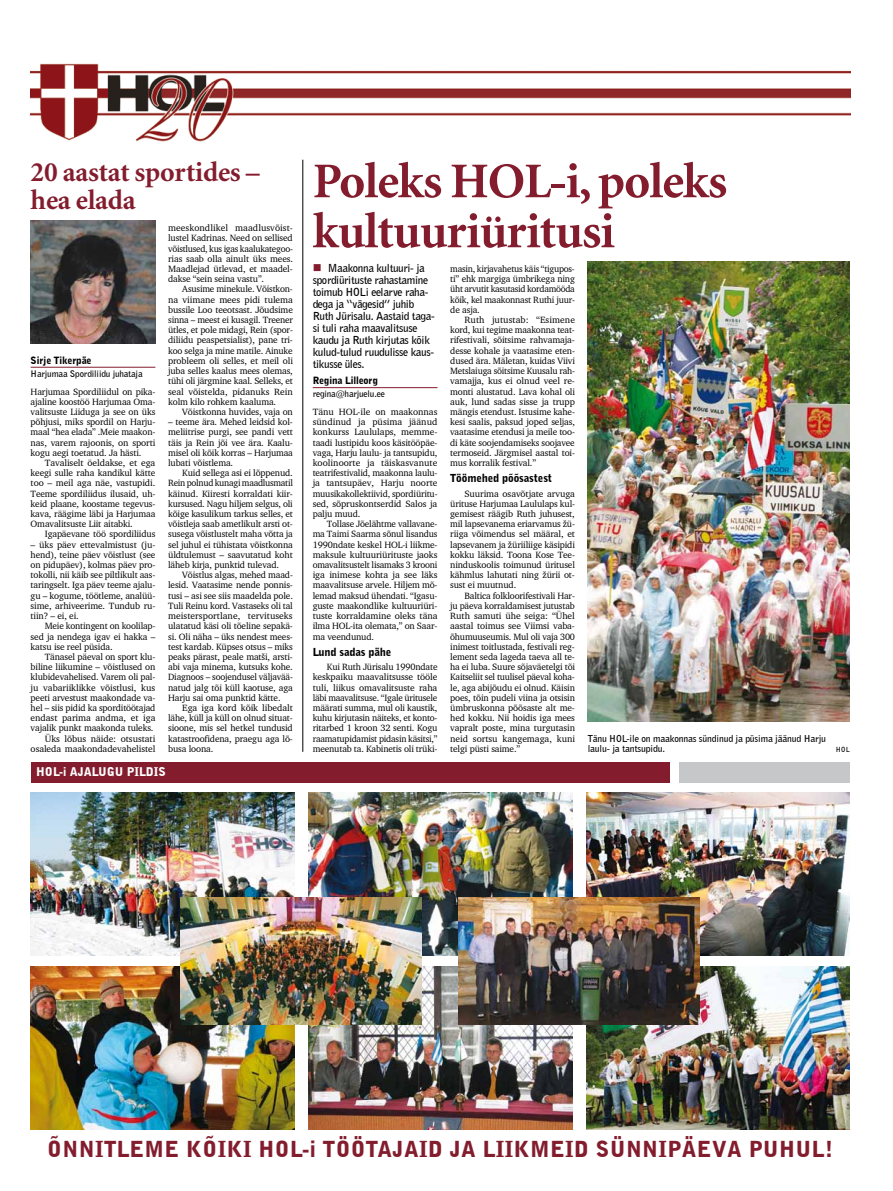
<style>
.page{position:relative;width:893px;height:1191px;background:#fff}
.page>*{position:absolute;margin:0;border:0;box-sizing:border-box;transform-origin:0 0}
.t1{font:700 50px/50px "Minion";letter-spacing:-.02em;color:#831d2e}
.t2{font:700 28px/28px "Minion";letter-spacing:-.01em;color:#831d2e}
.t3{font:900 22px "Bell Gothic BT";letter-spacing:.02em;color:#831d2e}
.t4{font:900 12px "Bell Gothic BT";color:#fff}
.t5{font:700 11px/12px "Bell Gothic BT";letter-spacing:-.025em;color:#000}
.t6{font:900 11px "Bell Gothic BT";letter-spacing:-.01em;color:#000}
.t7{font:900 10px "Bell Gothic BT";letter-spacing:-.01em;color:#000}
.t8{font:700 9.5px/10.2px "Bell Gothic BT";letter-spacing:-.01em;color:#000}
.t9{font:9.3px/10.2px "Charter BT";letter-spacing:-.015em;color:#000;text-align:justify}
.t10{font:700 9px "Bell Gothic BT";letter-spacing:-.01em;color:#000}
.t11{font:700 7px "Bell Gothic BT";color:#000}
</style>
<div class="page">
<img style="left:31px;top:792px;width:263px;height:164px">
<img style="left:31px;top:63px;width:819px;height:79px">
<hr style="left:302px;top:160px;width:1px;height:592px;background:#000">
<hr style="left:31px;top:367px;width:124px;height:1px;background:#831d2e">
<hr style="left:313px;top:387px;width:124px;height:1px;background:#831d2e">
<img style="left:588px;top:262px;width:262px;height:459px">
<img style="left:31px;top:221px;width:124px;height:122px">
<div style="left:680px;top:762px;width:170px;height:20px;background:#c6c7c8"></div>
<div style="left:31px;top:762px;width:639px;height:20px;background:#831d2e"></div>
<img style="left:586px;top:966px;width:264px;height:163px">
<img style="left:586px;top:792px;width:264px;height:164px">
<img style="left:31px;top:966px;width:263px;height:163px">
<img style="left:308px;top:792px;width:264px;height:164px">
<img style="left:308px;top:966px;width:264px;height:163px">
<img style="left:181px;top:897px;width:241px;height:128px">
<img style="left:459px;top:897px;width:241px;height:128px">
<h2 class="t2" style="left:31px;top:159px;width:231px">20 aastat sportides – hea elada</h2>
<h1 class="t1" style="left:313px;top:158px;width:416px">Poleks HOL-i, poleks kultuuriüritusi</h1>
<p class="t9" style="left:168px;top:223px;width:126px">meeskondlikel maadlusvõist&shy;lustel Kadrinas. Need on sellised võistlused, kus igas kaalukategoo&shy;rias saab olla ainult üks mees.<br>Maadlejad ütlevad, et maadel&shy;dakse “sein seina vastu”.</p>
<p class="t9" style="left:168px;top:284px;width:126px;text-indent:14px">Asusime minekule. Võistkon&shy;na viimane mees pidi tulema bussile Loo teeotsast. Jõudsime sinna – meest ei kusagil. Treener ütles, et pole midagi, Rein (spor&shy;diliidu peaspetsialist), pane tri&shy;koo selga ja mine matile. Ainuke probleem oli selles, et meil oli juba selles kaalus mees olemas, tühi oli järgmine kaal. Selleks, et seal võistelda, pidanuks Rein kolm kilo rohkem kaaluma.</p>
<p class="t9" style="left:182px;top:406px;width:112px">Võistkonna huvides, vaja on</p>
<p class="t9" style="left:168px;top:417px;width:126px">– teeme ära. Mehed leidsid kol&shy;meliitrise purgi, see pandi vett täis ja Rein jõi vee ära. Kaalu&shy;misel oli kõik korras – Harjumaa lubati võistlema.</p>
<p class="t9" style="left:168px;top:468px;width:126px;text-indent:14px">Kuid sellega asi ei lõppenud.<br>Rein polnud kunagi maadlusmatil käinud. Kiiresti korraldati kiir&shy;kursused. Nagu hiljem selgus, oli kõige kasulikum tarkus selles, et võistleja saab ametlikult arsti ot&shy;susega võistlustelt maha võtta ja sel juhul ei tühistata võistkonna üldtulemust – saavutatud koht läheb kirja, punktid tulevad.</p>
<p class="t9" style="left:168px;top:570px;width:126px;text-indent:14px">Võistlus algas, mehed maad&shy;lesid. Vaatasime nende ponnis&shy;tusi – asi see siis maadelda pole.<br>Tuli Reinu kord. Vastaseks oli tal meistersportlane, tervituseks ulatatud käsi oli tõeline sepakä&shy;si. Oli näha – üks nendest mees&shy;test kardab. Küpses otsus – miks peaks pärast, peale matši, arsti&shy;abi vaja minema, kutsuks kohe.<br>Diagnoos – soojendusel väljavää&shy;natud jalg tõi küll kaotuse, aga Harju sai oma punktid kätte.</p>
<p class="t9" style="left:168px;top:702px;width:126px;text-indent:14px">Ega iga kord kõik libedalt lähe, küll ja küll on olnud situat&shy;sioone, mis sel hetkel tundusid katastroofidena, praegu aga lõ&shy;busa loona.</p>
<p class="t5" style="left:313px;top:262px;width:123px;text-indent:15px">Maakonna kultuuri- ja spordiürituste rahastamine toimub HOLi eelarve raha&shy;dega ja “vägesid” juhib<br>Ruth Jürisalu. Aastaid taga&shy;si tuli raha maavalitsuse kaudu ja Ruth kirjutas kõik kulud-tulud ruudulisse kaus&shy;tikusse üles.</p>
<p class="t7" style="left:313px;top:374px;width:67px">Regina Lilleorg</p>
<p class="t10" style="left:313px;top:388px;width:73px">regina@harjuelu.ee</p>
<p class="t9" style="left:313px;top:406px;width:126px">Tänu HOL-ile on maakonnas sündinud ja püsima jäänud konkurss Laululaps, memme&shy;taadi lustipidu koos käsitööpäe&shy;vaga, Harju laulu- ja tantsupidu, koolinoorte ja täiskasvanute teatrifestivalid, maakonna laulu&shy;ja tantsupäev, Harju noorte muusikakollektiivid, spordiüritu&shy;sed, sõpruskontserdid Salos ja palju muud.</p>
<p class="t9" style="left:313px;top:519px;width:126px;text-indent:14px">Tollase Jõelähtme vallavane&shy;ma Taimi Saarma sõnul lisandus 1990ndate keskel HOL-i liikme&shy;maksule kultuuriürituste jaoks omavalitsustelt lisamaks 3 krooni iga inimese kohta ja see läks maavalitsuse arvele. Hiljem mõ&shy;lemad maksud ühendati. “Igasu&shy;guste maakondlike kultuuriüri&shy;tuste korraldamine oleks täna ilma HOL-ita olemata,” on Saar&shy;ma veendunud.</p>
<p class="t6" style="left:313px;top:645px;width:80px">Lund sadas pähe</p>
<p class="t9" style="left:313px;top:661px;width:126px;text-indent:14px">Kui Ruth Jürisalu 1990ndate keskpaiku maavalitsusse tööle tuli, liikus omavalitsuste raha läbi maavalitsuse. “Igale üritusele määrati summa, mul oli kaustik, kuhu kirjutasin näiteks, et konto&shy;ritarbed 1 kroon 32 senti. Kogu raamatupidamist pidasin käsitsi,” meenutab ta. Kabinetis oli trüki-</p>
<p class="t9" style="left:450px;top:263px;width:126px">masin, kirjavahetus käis “tigupos&shy;ti” ehk margiga ümbrikega ning üht arvutit kasutasid kordamööda kõik, kel maakonnast Ruthi juur&shy;de asja.</p>
<p class="t9" style="left:450px;top:314px;width:126px;text-indent:14px">Ruth jutustab: “Esimene kord, kui tegime maakonna teat&shy;rifestivali, sõitsime rahvamaja&shy;desse kohale ja vaatasime eten&shy;dused ära. Mäletan, kuidas Viivi Metslaiuga sõitsime Kuusalu rah&shy;vamajja, kus ei olnud veel re&shy;monti alustatud. Lava kohal oli auk, lund sadas sisse ja trupp mängis etendust. Istusime kahe&shy;kesi saalis, paksud joped seljas, vaatasime etendusi ja meile too&shy;di käte soojendamiseks soojavee termoseid. Järgmisel aastal toi&shy;mus korralik festival.”</p>
<p class="t6" style="left:450px;top:471px;width:103px">Töömehed põõsastest</p>
<p class="t9" style="left:450px;top:488px;width:126px;text-indent:14px">Suurima osavõtjate arvuga ürituse Harjumaa Laululaps kul&shy;gemisest räägib Ruth juhusest, mil lapsevanema eriarvamus žü&shy;riiga võimendus sel määral, et lapsevanem ja žüriiliige käsipidi kokku läksid. Toona Kose Tee&shy;ninduskoolis toimunud üritusel kähmlus lahutati ning žürii ot&shy;sust ei muutnud.</p>
<p class="t9" style="left:450px;top:590px;width:126px;text-indent:14px">Baltica folkloorifestivali Har&shy;ju päeva korraldamisest jutustab Ruth samuti ühe seiga: “Ühel aastal toimus see Viimsi vaba&shy;õhumuuseumis. Mul oli vaja 300 inimest toitlustada, festivali reg&shy;lement seda lageda taeva all te&shy;ha ei luba. Suure sõjaväetelgi tõi Kaitseliit sel tuulisel päeval koha&shy;le, aga abijõudu ei olnud. Käisin poes, tõin pudeli viina ja otsisin ümbruskonna põõsaste alt me&shy;hed kokku. Nii hoidis iga mees vapralt poste, mina turgutasin neid sortsu kangemaga, kuni telgi püsti saime.”</p>
<p class="t7" style="left:31px;top:354px;width:62px">Sirje Tikerpäe</p>
<p class="t10" style="left:31px;top:368px;width:113px">Harjumaa Spordiliidu juhataja</p>
<p class="t9" style="left:31px;top:386px;width:126px">Harjumaa Spordiliidul on pika&shy;ajaline koostöö Harjumaa Oma&shy;valitsuste Liiduga ja see on üks põhjusi, miks spordil on Harju&shy;maal “hea elada” .Meie maakon&shy;nas, varem rajoonis, on sporti kogu aegi toetatud. Ja hästi.</p>
<p class="t9" style="left:31px;top:457px;width:126px;text-indent:14px">Tavaliselt öeldakse, et ega keegi sulle raha kandikul kätte too – meil aga näe, vastupidi.<br>Teeme spordiliidus ilusaid, uh&shy;keid plaane, koostame tegevus&shy;kava, räägime läbi ja Harjumaa Omavalitsuste Liit aitabki.</p>
<p class="t9" style="left:45px;top:529px;width:112px">Igapäevane töö spordiliidus</p>
<p class="t9" style="left:31px;top:539px;width:126px">– üks päev ettevalmistust (ju&shy;hend), teine päev võistlust (see on pidupäev), kolmas päev pro&shy;tokolli, nii käib see piltlikult aas&shy;taringselt. Iga päev teeme ajalu&shy;gu – kogume, töötleme, analüü&shy;sime, arhiveerime. Tundub ru&shy;tiin? – ei, ei.</p>
<p class="t9" style="left:31px;top:621px;width:126px;text-indent:14px">Meie kontingent on koolilap&shy;sed ja nendega igav ei hakka – katsu ise reel püsida.</p>
<p class="t9" style="left:31px;top:651px;width:126px;text-align:right">Tänasel päeval on sport klu&shy;biline liikumine – võistlused on klubidevahelised. Varem oli pal&shy;ju vabariiklikke võistlusi, kus peeti arvestust maakondade va&shy;hel – siis pidid ka sporditöötajad endast parima andma, et iga vajalik punkt maakonda tuleks.<br>Üks lõbus näide: otsustati osaleda maakondadevahelistel</p>
<p class="t8" style="left:588px;top:732px;width:240px">Tänu HOL-ile on maakonnas sündinud ja püsima jäänud Harju laulu- ja tantsupidu.</p>
<p class="t4" style="left:36px;top:764px;width:131px">HOL-i AJALUGU PILDIS</p>
<p class="t11" style="left:836px;top:744px;width:16px">HOL</p>
<h3 class="t3" style="left:47px;top:1135px;width:787px">ÕNNITLEME KÕIKI HOL-i TÖÖTAJAID JA LIIKMEID SÜNNIPÄEVA PUHUL!</h3>
</div>
